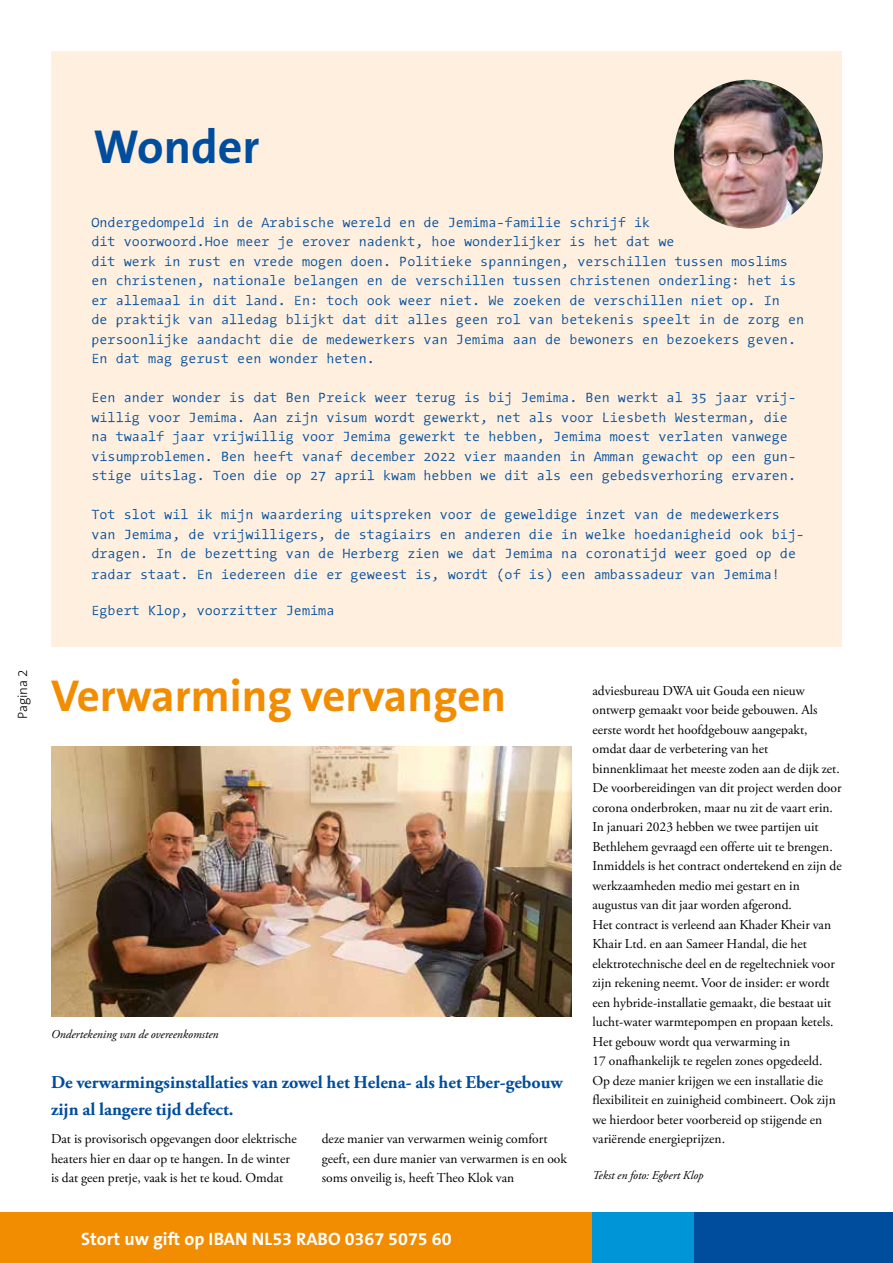
<style>
.page{position:relative;width:893px;height:1263px;background:#fff}
.page>*{position:absolute;margin:0;border:0;box-sizing:border-box;transform-origin:0 0}
.t1{font:700 48px "The Sans B7";color:#004d9d}
.t2{font:700 45px "The Sans B7";color:#f28c00}
.t3{font:700 18px/27px "Adobe Garamond Pro";color:#004d9d}
.t4{font:700 18px "The Sans B7";color:#fff}
.t5{font:13.5px/19.5px "The Sans Typewriter";color:#004d9d}
.t6{font:13.5px/19.5px "Adobe Garamond Pro";color:#000}
.t7{font:300 13.5px "The Sans B3";color:#000}
.t8{font:italic 12px "Adobe Garamond Pro";color:#000}
</style>
<div class="page">
<div style="left:51px;top:51px;width:791px;height:595px;background:#feefde"></div>
<img style="left:51px;top:746px;width:520px;height:270px">
<img style="left:674px;top:80px;width:149px;height:149px;border-radius:74px">
<div style="left:0;top:1212px;width:592px;height:51px;background:#f28c00"></div>
<div style="left:592px;top:1212px;width:102px;height:51px;background:#0095d6"></div>
<div style="left:694px;top:1212px;width:199px;height:51px;background:#004d9d"></div>
<h1 class="t1" style="left:94px;top:122px;width:168px">Wonder</h1>
<p class="t5" style="left:91px;top:213px;width:714px">Ondergedompeld in de Arabische wereld en de Jemima-familie schrijf ik<br>dit voorwoord.Hoe meer je erover nadenkt, hoe wonderlijker is het dat we<br>dit werk in rust en vrede mogen doen. Politieke spanningen, verschillen tussen moslims en christenen, nationale belangen en de verschillen tussen christenen onderling: het is er allemaal in dit land. En: toch ook weer niet. We zoeken de verschillen niet op. In<br>de praktijk van alledag blijkt dat dit alles geen rol van betekenis speelt in de zorg en persoonlijke aandacht die de medewerkers van Jemima aan de bewoners en bezoekers geven.<br>En dat mag gerust een wonder heten.</p>
<p class="t5" style="left:91px;top:388px;width:706px">Een ander wonder is dat Ben Preick weer terug is bij Jemima. Ben werkt al 35 jaar vrij&shy;willig voor Jemima. Aan zijn visum wordt gewerkt, net als voor Liesbeth Westerman, die na twaalf jaar vrijwillig voor Jemima gewerkt te hebben, Jemima moest verlaten vanwege visumproblemen. Ben heeft vanaf december 2022 vier maanden in Amman gewacht op een gun&shy;stige uitslag. Toen die op 27 april kwam hebben we dit als een gebedsverhoring ervaren.</p>
<p class="t5" style="left:91px;top:505px;width:714px">Tot slot wil ik mijn waardering uitspreken voor de geweldige inzet van de medewerkers van Jemima, de vrijwilligers, de stagiairs en anderen die in welke hoedanigheid ook bij&shy;dragen. In de bezetting van de Herberg zien we dat Jemima na coronatijd weer goed op de</p>
<p class="t5" style="left:91px;top:565px;width:690px">radar staat. En iedereen die er geweest is, wordt (of is) een ambassadeur van Jemima!</p>
<p class="t5" style="left:91px;top:601px;width:245px">Egbert Klop, voorzitter Jemima</p>
<p class="t7" style="left:16px;top:719px;width:51px;rotate:-90deg">Pagina 2</p>
<h2 class="t2" style="left:51px;top:672px;width:457px">Verwarming vervangen</h2>
<p class="t8" style="left:51px;top:1027px;width:169px">Ondertekening van de overeenkomsten</p>
<h3 class="t3" style="left:51px;top:1069px;width:513px">De verwarmingsinstallaties van zowel het Helena- als het Eber-gebouw zijn al langere tijd defect.</h3>
<p class="t6" style="left:51px;top:1129px;width:247px">Dat is provisorisch opgevangen door elektrische heaters hier en daar op te hangen. In de winter is dat geen pretje, vaak is het te koud. Omdat</p>
<p class="t6" style="left:322px;top:1129px;width:247px">deze manier van verwarmen weinig comfort geeft, een dure manier van verwarmen is en ook soms onveilig is, heeft Theo Klok van</p>
<h3 class="t4" style="left:81px;top:1229px;width:372px">Stort uw gift op IBAN NL53 RABO 0367 5075 60</h3>
<p class="t6" style="left:592px;top:681px;width:251px">adviesbureau DWA uit Gouda een nieuw ontwerp gemaakt voor beide gebouwen. Als eerste wordt het hoofdgebouw aangepakt, omdat daar de verbetering van het binnenklimaat het meeste zoden aan de dijk zet.<br>De voorbereidingen van dit project werden door corona onderbroken, maar nu zit de vaart erin.<br>In januari 2023 hebben we twee partijen uit Bethlehem gevraagd een offerte uit te brengen.<br>Inmiddels is het contract ondertekend en zijn de werkzaamheden medio mei gestart en in augustus van dit jaar worden afgerond.<br>Het contract is verleend aan Khader Kheir van Khair Ltd. en aan Sameer Handal, die het elektrotechnische deel en de regeltechniek voor zijn rekening neemt. Voor de insider: er wordt een hybride-installatie gemaakt, die bestaat uit lucht-water warmtepompen en propaan ketels.<br>Het gebouw wordt qua verwarming in<br>17 onafhankelijk te regelen zones opgedeeld.<br>Op deze manier krijgen we een installatie die flexibiliteit en zuinigheid combineert. Ook zijn we hierdoor beter voorbereid op stijgende en variërende energieprijzen.</p>
<p class="t8" style="left:592px;top:1168px;width:113px">Tekst en foto: Egbert Klop</p>
</div>
